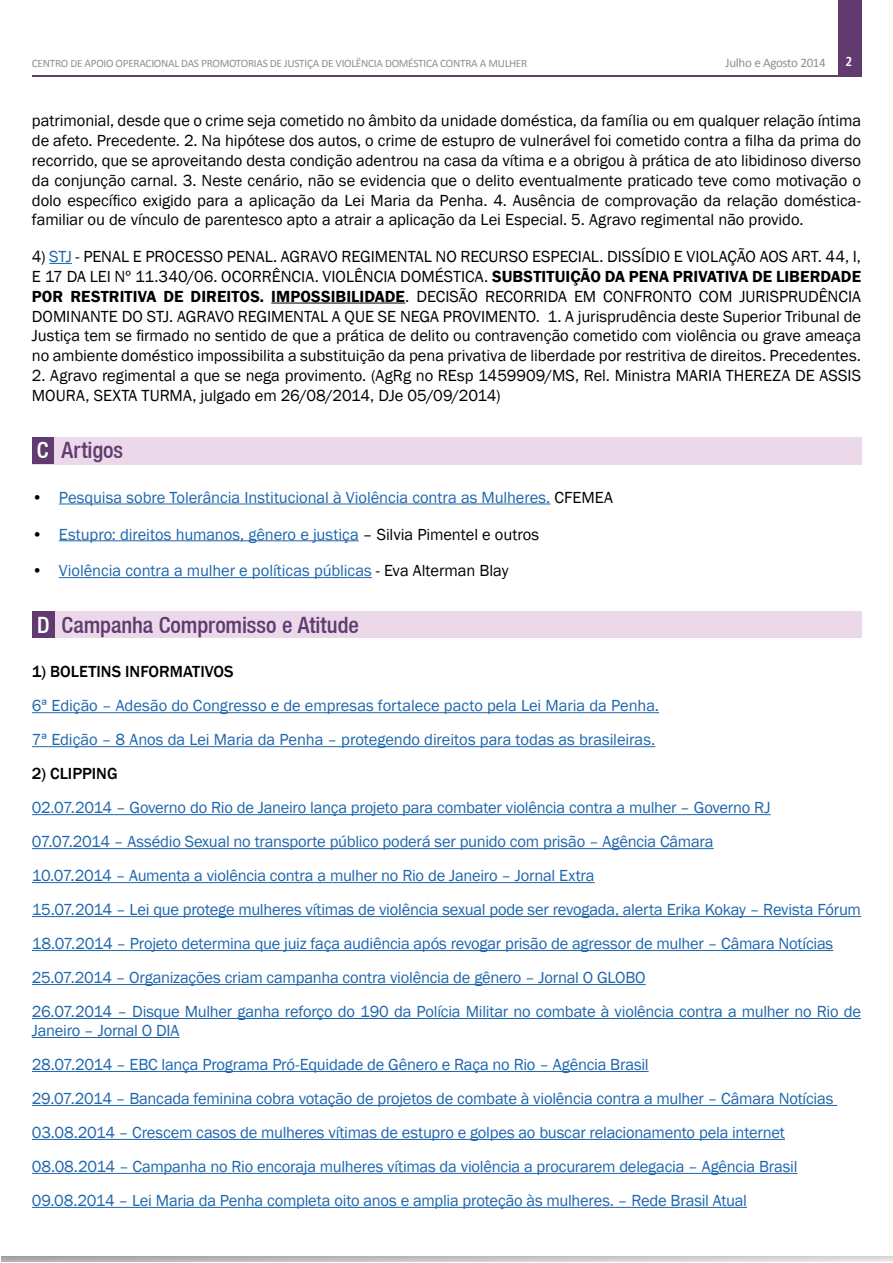
<style>
.page{position:relative;width:893px;height:1263px;background:#fff}
.page>*{position:absolute;margin:0;border:0;box-sizing:border-box;transform-origin:0 0}
.t1{font:500 condensed 22.5px "Helvetica Neue LT";color:#613b70}
.t2{font:16.5px/18.9px "Franklin Gothic";letter-spacing:-.015em;color:#1e66ae}
.caixa_texto_corrido{font:16.5px/19.8px "Franklin Gothic";letter-spacing:-.005em;color:#000;text-align:justify}
.t3{font:500 16.5px "Franklin Gothic";color:#000}
.t4{font:13.05px "Calibri";letter-spacing:-.025em;color:#909094}
.t5{font:700 condensed 13.05px "Frutiger LT";color:#fff}
.t6{font:11.25px "Calibri";letter-spacing:-.025em;color:#909094}
.s1{color:#1e66ae}
.s2{font-weight:600}
.s3{color:#fff}
.s4{color:#000}
</style>
<div class="page">
<svg style="left:1px;top:1256px;width:891px;height:6px"></svg>
<svg style="left:49px;top:263px;width:23px;height:1px"></svg>
<hr style="left:271px;top:303px;width:134px;height:1px;background:#000">
<hr style="left:59px;top:504px;width:491px;height:1px;background:#1e66ae">
<hr style="left:59px;top:540px;width:300px;height:1px;background:#1e66ae">
<hr style="left:59px;top:577px;width:313px;height:1px;background:#1e66ae">
<hr style="left:32px;top:712px;width:627px;height:1px;background:#1e66ae">
<hr style="left:32px;top:746px;width:623px;height:1px;background:#1e66ae">
<hr style="left:32px;top:814px;width:739px;height:1px;background:#1e66ae">
<hr style="left:32px;top:848px;width:682px;height:1px;background:#1e66ae">
<hr style="left:32px;top:882px;width:563px;height:1px;background:#1e66ae">
<hr style="left:32px;top:916px;width:829px;height:1px;background:#1e66ae">
<hr style="left:32px;top:950px;width:801px;height:1px;background:#1e66ae">
<hr style="left:32px;top:984px;width:614px;height:1px;background:#1e66ae">
<hr style="left:32px;top:1018px;width:829px;height:1px;background:#1e66ae">
<hr style="left:32px;top:1037px;width:147px;height:1px;background:#1e66ae">
<hr style="left:32px;top:1071px;width:617px;height:1px;background:#1e66ae">
<hr style="left:32px;top:1105px;width:805px;height:1px;background:#1e66ae">
<hr style="left:32px;top:1139px;width:753px;height:1px;background:#1e66ae">
<hr style="left:32px;top:1173px;width:766px;height:1px;background:#1e66ae">
<hr style="left:32px;top:1207px;width:715px;height:1px;background:#1e66ae">
<div style="left:32px;top:437px;width:829px;height:27px;background:#ebd9ea"></div>
<div style="left:32px;top:437px;width:22px;height:26px;background:#613b70"></div>
<div style="left:32px;top:611px;width:829px;height:27px;background:#ebd9ea"></div>
<div style="left:32px;top:611px;width:23px;height:27px;background:#613b70"></div>
<div style="left:838px;top:0;width:23px;height:76px;background:#613b70"></div>
<hr style="left:32px;top:75px;width:829px;height:2px;background:#613b70">
<p class="t6" style="left:32px;top:56px;width:497px">CENTRO DE APOIO OPERACIONAL DAS PROMOTORIAS DE JUSTIÇA DE VIOLÊNCIA DOMÉSTICA CONTRA A MULHER</p>
<p class="t4" style="left:726px;top:54px;width:102px">Julho e Agosto 2014</p>
<p class="t5" style="left:845px;top:54px;width:8px">2</p>
<p class="caixa_texto_corrido" style="left:32px;top:111px;width:831px">patrimonial, desde que o crime seja cometido no âmbito da unidade doméstica, da família ou em qualquer relação íntima de afeto. Precedente. 2. Na hipótese dos autos, o crime de estupro de vulnerável foi cometido contra a filha da prima do recorrido, que se aproveitando desta condição adentrou na casa da vítima e a obrigou à prática de ato libidinoso diverso da conjunção carnal. 3. Neste cenário, não se evidencia que o delito eventualmente praticado teve como motivação o dolo específico exigido para a aplicação da Lei Maria da Penha. 4. Ausência de comprovação da relação doméstica&shy;familiar ou de vínculo de parentesco apto a atrair a aplicação da Lei Especial. 5. Agravo regimental não provido.</p>
<p class="caixa_texto_corrido" style="left:32px;top:247px;width:831px">4) <span class="s1">STJ</span> - PENAL E PROCESSO PENAL. AGRAVO REGIMENTAL NO RECURSO ESPECIAL. DISSÍDIO E VIOLAÇÃO AOS ART. 44, I, E 17 DA LEI Nº 11.340/06. OCORRÊNCIA. VIOLÊNCIA DOMÉSTICA. <span class="s2">SUBSTITUIÇÃO DA PENA PRIVATIVA DE LIBERDADE POR RESTRITIVA DE DIREITOS. IMPOSSIBILIDADE</span>. DECISÃO RECORRIDA EM CONFRONTO COM JURISPRUDÊNCIA DOMINANTE DO STJ. AGRAVO REGIMENTAL A QUE SE NEGA PROVIMENTO. 1. A jurisprudência deste Superior Tribunal de Justiça tem se firmado no sentido de que a prática de delito ou contravenção cometido com violência ou grave ameaça no ambiente doméstico impossibilita a substituição da pena privativa de liberdade por restritiva de direitos. Precedentes.</p>
<p class="caixa_texto_corrido" style="left:32px;top:366px;width:831px">2. Agravo regimental a que se nega provimento. (AgRg no REsp 1459909/MS, Rel. Ministra MARIA THEREZA DE ASSIS<br>MOURA, SEXTA TURMA, julgado em 26/08/2014, DJe 05/09/2014)</p>
<p class="t1" style="left:37px;top:437px;width:88px"><span class="s3">C</span> Artigos</p>
<p class="t2" style="left:32px;top:488px;width:583px"><span class="s4">•</span> Pesquisa sobre Tolerância Institucional à Violência contra as Mulheres. <span class="s4">CFEMEA</span></p>
<p class="t2" style="left:32px;top:525px;width:509px"><span class="s4">•</span> Estupro: direitos humanos, gênero e justiça <span class="s4">– Silvia Pimentel e outros</span></p>
<p class="t2" style="left:32px;top:562px;width:478px"><span class="s4">•</span> Violência contra a mulher e políticas públicas <span class="s4">- Eva Alterman Blay</span></p>
<p class="t1" style="left:37px;top:611px;width:323px"><span class="s3">D</span> Campanha Compromisso e Atitude</p>
<p class="t3" style="left:32px;top:662px;width:203px">1) BOLETINS INFORMATIVOS</p>
<p class="t2" style="left:32px;top:697px;width:629px">6ª Edição – Adesão do Congresso e de empresas fortalece pacto pela Lei Maria da Penha.</p>
<p class="t2" style="left:32px;top:731px;width:625px">7ª Edição – 8 Anos da Lei Maria da Penha – protegendo direitos para todas as brasileiras.</p>
<p class="t3" style="left:32px;top:764px;width:87px">2) CLIPPING</p>
<p class="t2" style="left:32px;top:799px;width:740px">02.07.2014 – Governo do Rio de Janeiro lança projeto para combater violência contra a mulher – Governo RJ</p>
<p class="t2" style="left:32px;top:833px;width:683px">07.07.2014 – Assédio Sexual no transporte público poderá ser punido com prisão – Agência Câmara</p>
<p class="t2" style="left:32px;top:867px;width:564px">10.07.2014 – Aumenta a violência contra a mulher no Rio de Janeiro – Jornal Extra</p>
<p class="t2" style="left:32px;top:901px;width:831px">15.07.2014 – Lei que protege mulheres vítimas de violência sexual pode ser revogada, alerta Erika Kokay – Revista Fórum</p>
<p class="t2" style="left:32px;top:935px;width:803px">18.07.2014 – Projeto determina que juiz faça audiência após revogar prisão de agressor de mulher – Câmara Notícias</p>
<p class="t2" style="left:32px;top:969px;width:615px">25.07.2014 – Organizações criam campanha contra violência de gênero – Jornal O GLOBO</p>
<p class="t2" style="left:32px;top:1003px;width:831px">26.07.2014 – Disque Mulher ganha reforço do 190 da Polícia Militar no combate à violência contra a mulher no Rio de<br>Janeiro – Jornal O DIA</p>
<p class="t2" style="left:32px;top:1056px;width:618px">28.07.2014 – EBC lança Programa Pró-Equidade de Gênero e Raça no Rio – Agência Brasil</p>
<p class="t2" style="left:32px;top:1089px;width:803px">29.07.2014 – Bancada feminina cobra votação de projetos de combate à violência contra a mulher – Câmara Notícias</p>
<p class="t2" style="left:32px;top:1123px;width:755px">03.08.2014 – Crescem casos de mulheres vítimas de estupro e golpes ao buscar relacionamento pela internet</p>
<p class="t2" style="left:32px;top:1157px;width:767px">08.08.2014 – Campanha no Rio encoraja mulheres vítimas da violência a procurarem delegacia – Agência Brasil</p>
<p class="t2" style="left:32px;top:1191px;width:717px">09.08.2014 – Lei Maria da Penha completa oito anos e amplia proteção às mulheres. – Rede Brasil Atual</p>
</div>
